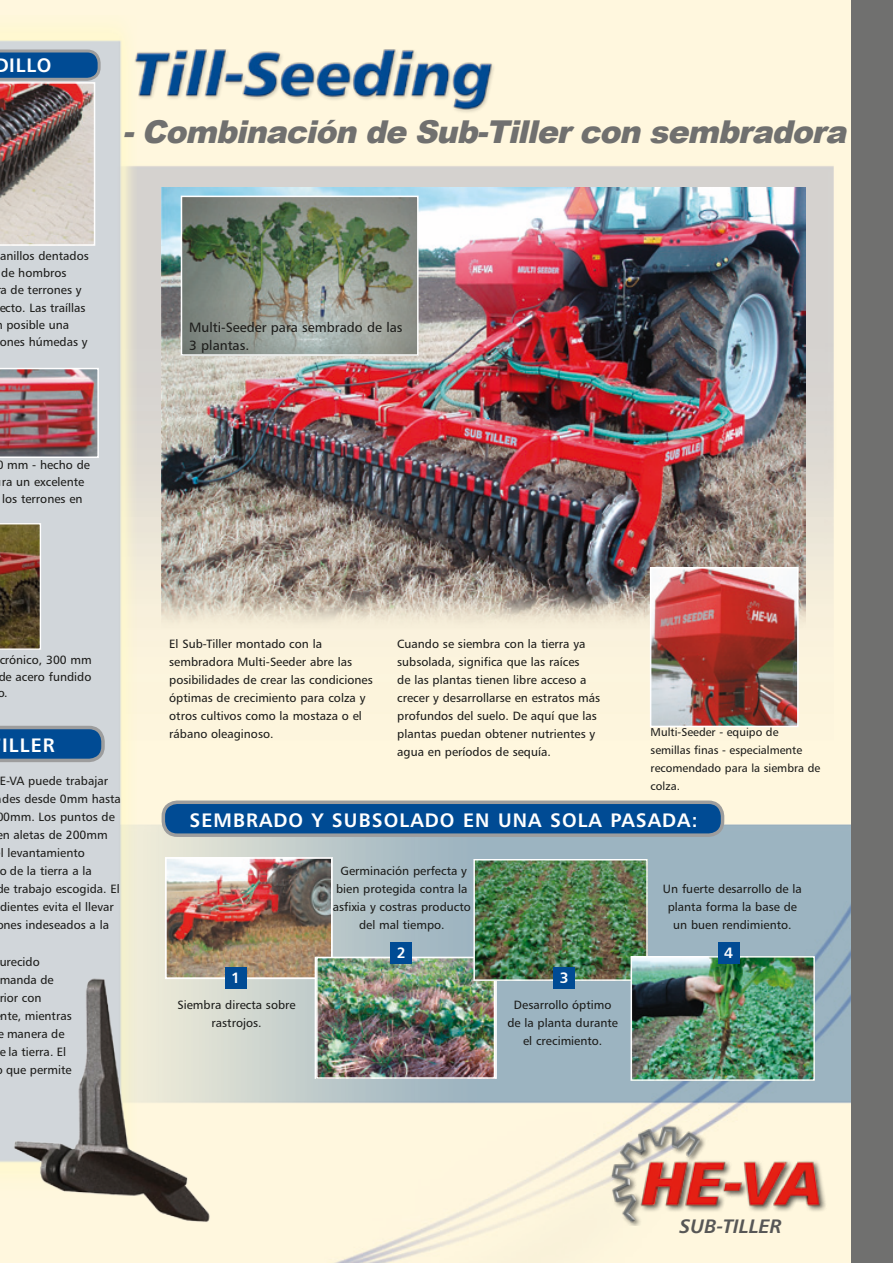
<style>
.page{position:relative;width:893px;height:1263px;background:#fff}
.page>*{position:absolute;margin:0;border:0;box-sizing:border-box;transform-origin:0 0}
.t1{font:italic 900 31.5px "Arial";color:#70706f}
.t2{font:19.5px "Humanist 777 BT Bold B";letter-spacing:.055em;color:#fff}
.t3{font:19.5px "Humanist 777 BT Bold Italic B";color:#575756}
.t4{font:15px "Humanist 777 BT Bold B";color:#fff}
.t5{font:13.5px/18px "Humanist 777 BT Roman B";color:#1d1d1b}
.t6{font:12px/18px "Humanist 777 BT Roman B";color:#1d1d1b;text-align:center}
.t7{font:11.4px/18px "Humanist 777 BT Roman B";color:#1d1d1b}
</style>
<div class="page">
<img style="left:0;top:0;width:852px;height:1263px">
<img style="left:0;top:15px;width:136px;height:1244px">
<img style="left:162px;top:187px;width:643px;height:498px">
<img style="left:120px;top:825px;width:732px;height:280px">
<div style="left:852px;top:0;width:41px;height:1263px;background:#70706f"></div>
<img style="left:588px;top:1123px;width:255px;height:102px">
<img style="left:113px;top:31px;width:386px;height:91px">
<img style="left:0;top:368px;width:99px;height:90px">
<img style="left:0;top:49px;width:101px;height:197px">
<svg style="left:0;top:726px;width:105px;height:36px;background:#255f97"></svg>
<div style="left:163px;top:802px;width:560px;height:33px;background:#004b94;border-radius:14px"></div>
<div style="left:162px;top:800px;width:562px;height:37px;border:3px solid #9d9d9d;border-radius:14px"></div>
<img style="left:168px;top:860px;width:162px;height:116px">
<div style="left:165px;top:857px;width:168px;height:122px;border:2px solid #fff"></div>
<div style="left:225px;top:968px;width:21px;height:21px;background:#004b94"></div>
<img style="left:184px;top:199px;width:232px;height:154px">
<div style="left:181px;top:196px;width:238px;height:160px;border:2px solid #fff"></div>
<img style="left:653px;top:570px;width:143px;height:154px">
<div style="left:650px;top:567px;width:149px;height:160px;border:2px solid #fff"></div>
<img style="left:319px;top:960px;width:173px;height:116px">
<div style="left:316px;top:957px;width:179px;height:122px;border:2px solid #fff"></div>
<img style="left:476px;top:862px;width:169px;height:116px">
<div style="left:473px;top:859px;width:175px;height:122px;border:2px solid #fff"></div>
<img style="left:634px;top:959px;width:178px;height:119px">
<div style="left:631px;top:956px;width:184px;height:125px;border:2px solid #fff"></div>
<div style="left:391px;top:942px;width:21px;height:21px;background:#004b94"></div>
<div style="left:553px;top:968px;width:22px;height:21px;background:#004b94"></div>
<div style="left:718px;top:942px;width:21px;height:21px;background:#004b94"></div>
<img style="left:0;top:947px;width:221px;height:297px">
<img style="left:0;top:523px;width:41px;height:127px">
<h2 class="t2" style="left:-6px;top:53px;width:59px">DILLO</h2>
<h1 class="t1" style="left:122px;top:109px;width:784px">-Combinación de Sub-Tillercon sembradora ne</h1>
<p class="t6" style="left:0;top:246px;width:90px">anillos dentados</p>
<p class="t6" style="left:1px;top:264px;width:67px">de hombros</p>
<p class="t6" style="left:0;top:281px;width:83px">a de terrones y</p>
<p class="t6" style="left:-1px;top:298px;width:88px">ecto. Las traíllas</p>
<p class="t6" style="left:6px;top:315px;width:64px">posible una</p>
<p class="t6" style="left:0;top:333px;width:89px">ones húmedas y</p>
<p class="t6" style="left:2px;top:456px;width:90px;line-height:17.2px">mm - hecho de ra un excelente los terrones en</p>
<p class="t5" style="left:189px;top:318px;width:215px">Multi-Seeder para sembrado de las<br>3 plantas.</p>
<p class="t6" style="left:-3px;top:652px;width:96px;line-height:16.5px;text-align:justify">crónico, 300 mm de acero fundido o.</p>
<h2 class="t2" style="left:2px;top:733px;width:54px">ILLER</h2>
<p class="t6" style="left:0;top:771px;width:110px">E-VA puede trabajar</p>
<p class="t6" style="left:2px;top:789px;width:120px">des desde 0mm hasta</p>
<p class="t6" style="left:3px;top:807px;width:113px">0mm. Los puntos de</p>
<p class="t6" style="left:3px;top:825px;width:106px">n aletas de 200mm</p>
<p class="t6" style="left:1px;top:843px;width:86px">l levantamiento</p>
<p class="t6" style="left:-1px;top:861px;width:94px">o de la tierra a la</p>
<p class="t6" style="left:3px;top:879px;width:118px">e trabajo escogida. El</p>
<p class="t6" style="left:0;top:897px;width:115px">dientes evita el llevar</p>
<p class="t6" style="left:-3px;top:915px;width:114px">ones indeseados a la</p>
<p class="t6" style="left:0;top:953px;width:42px">urecido</p>
<p class="t6" style="left:0;top:971px;width:56px">manda de</p>
<p class="t6" style="left:0;top:989px;width:43px">rior con</p>
<p class="t6" style="left:0;top:1007px;width:73px">nte, mientras</p>
<p class="t6" style="left:-3px;top:1025px;width:69px">e manera de</p>
<p class="t6" style="left:-1px;top:1043px;width:69px">e la tierra. El</p>
<p class="t6" style="left:6px;top:1061px;width:67px">que permite</p>
<p class="t6" style="left:169px;top:634px;width:205px;text-align:left">El Sub-Tiller montado con la sembradora Multi-Seeder abre las posibilidades de crear las condiciones óptimas de crecimiento para colza y otros cultivos como la mostaza o el rábano oleaginoso.</p>
<p class="t6" style="left:397px;top:634px;width:205px;text-align:left">Cuando se siembra con la tierra ya subsolada, significa que las raíces<br>de las plantas tienen libre acceso a crecer y desarrollarse en estratos más profundos del suelo. De aquí que las plantas puedan obtener nutrientes y agua en períodos de sequía.</p>
<p class="t7" style="left:651px;top:723px;width:171px">Multi-Seeder - equipo de semillas finas - especialmente recomendado para la siembra de colza.</p>
<h2 class="t2" style="left:189px;top:807px;width:510px">SEMBRADO Y SUBSOLADO EN UNA SOLA PASADA:</h2>
<p class="t4" style="left:231px;top:968px;width:10px">1</p>
<p class="t6" style="left:178px;top:995px;width:120px">Siembra directa sobre rastrojos.</p>
<p class="t6" style="left:333px;top:862px;width:140px">Germinación perfecta y bien protegida contra la asfixia y costras producto del mal tiempo.</p>
<p class="t4" style="left:397px;top:943px;width:10px">2</p>
<p class="t4" style="left:560px;top:968px;width:10px">3</p>
<p class="t6" style="left:507px;top:995px;width:112px">Desarrollo óptimo de la planta durante el crecimiento.</p>
<p class="t6" style="left:663px;top:880px;width:140px">Un fuerte desarrollo de la planta forma la base de un buen rendimiento.</p>
<p class="t4" style="left:724px;top:943px;width:10px">4</p>
<h2 class="t3" style="left:680px;top:1213px;width:104px">SUB-TILLER</h2>
</div>
